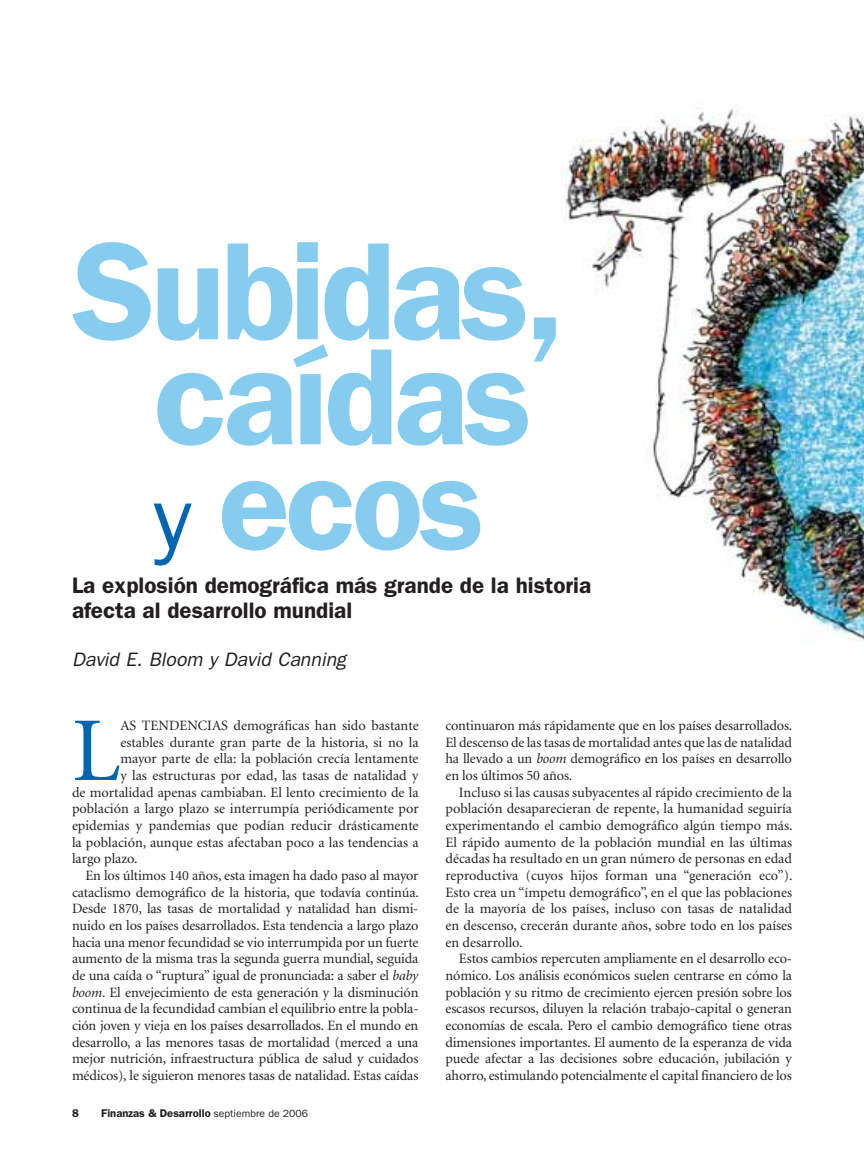
<style>
.page{position:relative;width:864px;height:1161px;background:#fff}
.page>*{position:absolute;margin:0;border:0;box-sizing:border-box;transform-origin:0 0}
.t1{font:600 139.5px "Franklin Gothic";letter-spacing:-.04em;color:#86ccee}
.t2{font:600 138px "Franklin Gothic";letter-spacing:-.035em;color:#86ccee}
.t3{font:600 132px "Franklin Gothic";color:#86ccee}
.t4{font:91.2px "Minion";color:#0066b3}
.t5{font:600 22.5px/25.5px "Franklin Gothic";color:#231f20}
.t6{font:italic 19.5px "Franklin Gothic";color:#231f20}
.t7{font:14.25px/16.6px "Minion";letter-spacing:-.01em;color:#231f20;text-align:justify}
.t8{font:600 11.25px "Franklin Gothic";color:#231f20}
.s1{font-weight:400;font-size:90px;color:#0066b3}
.s2{font-style:italic}
.s3{font-weight:400;font-size:10.5px}
</style>
<div class="page">
<img style="left:561px;top:108px;width:303px;height:534px">
<h1 class="t1" style="left:72px;top:244px;width:495px">Subidas,</h1>
<h2 class="t2" style="left:153px;top:350px;width:380px">caídas</h2>
<h3 class="t3" style="left:153px;top:459px;width:333px"><span class="s1">y</span> ecos</h3>
<h3 class="t5" style="left:72px;top:574px;width:521px">La explosión demográfica más grande de la historia afecta al desarrollo mundial</h3>
<h3 class="t6" style="left:72px;top:653px;width:275px">David E. Bloom y David Canning</h3>
<h3 class="t4" style="left:72px;top:715px;width:50px">L</h3>
<p class="t7" style="left:120px;top:718px;width:300px">AS TENDENCIAS demográficas han sido bastante</p>
<p class="t7" style="left:120px;top:735px;width:300px">estables durante gran parte de la historia, si no la</p>
<p class="t7" style="left:120px;top:752px;width:300px">mayor parte de ella: la población crecía lentamente</p>
<p class="t7" style="left:120px;top:768px;width:300px">y las estructuras por edad, las tasas de natalidad y</p>
<p class="t7" style="left:72px;top:785px;width:348px">de mortalidad apenas cambiaban. El lento crecimiento de la</p>
<p class="t7" style="left:72px;top:802px;width:348px">población a largo plazo se interrumpía periódicamente por</p>
<p class="t7" style="left:72px;top:818px;width:348px">epidemias y pandemias que podían reducir drásticamente</p>
<p class="t7" style="left:72px;top:835px;width:348px">la población, aunque estas afectaban poco a las tendencias a</p>
<p class="t7" style="left:72px;top:852px;width:67px">largo plazo.</p>
<p class="t7" style="left:86px;top:868px;width:335px">En los últimos 140 años, esta imagen ha dado paso al mayor</p>
<p class="t7" style="left:72px;top:885px;width:348px">cataclismo demográfico de la historia, que todavía continúa.</p>
<p class="t7" style="left:72px;top:902px;width:348px">Desde 1870, las tasas de mortalidad y natalidad han dismi-</p>
<p class="t7" style="left:72px;top:918px;width:348px">nuido en los países desarrollados. Esta tendencia a largo plazo</p>
<p class="t7" style="left:72px;top:935px;width:348px">hacia una menor fecundidad se vio interrumpida por un fuerte</p>
<p class="t7" style="left:72px;top:952px;width:348px">aumento de la misma tras la segunda guerra mundial, seguida</p>
<p class="t7" style="left:72px;top:968px;width:348px">de una caída o “ruptura” igual de pronunciada: a saber el <span class="s2">baby</span></p>
<p class="t7" style="left:72px;top:985px;width:348px"><span class="s2">boom</span>. El envejecimiento de esta generación y la disminución</p>
<p class="t7" style="left:72px;top:1002px;width:348px">continua de la fecundidad cambian el equilibrio entre la pobla-</p>
<p class="t7" style="left:72px;top:1018px;width:348px">ción joven y vieja en los países desarrollados. En el mundo en</p>
<p class="t7" style="left:72px;top:1035px;width:348px">desarrollo, a las menores tasas de mortalidad (merced a una</p>
<p class="t7" style="left:72px;top:1052px;width:348px">mejor nutrición, infraestructura pública de salud y cuidados</p>
<p class="t7" style="left:72px;top:1068px;width:348px">médicos), le siguieron menores tasas de natalidad. Estas caídas</p>
<p class="t8" style="left:72px;top:1109px;width:8px">8</p>
<p class="t8" style="left:101px;top:1109px;width:208px">Finanzas &amp; Desarrollo <span class="s3">septiembre de 2006</span></p>
<p class="t7" style="left:445px;top:718px;width:348px">continuaron más rápidamente que en los países desarrollados.<br>El descenso de las tasas de mortalidad antes que las de natalidad ha llevado a un <span class="s2">boom</span> demográfico en los países en desarrollo en los últimos 50 años.</p>
<p class="t7" style="left:445px;top:785px;width:349px;text-indent:14px">Incluso si las causas subyacentes al rápido crecimiento de la población desaparecieran de repente, la humanidad seguiría experimentando el cambio demográfico algún tiempo más.<br>El rápido aumento de la población mundial en las últimas décadas ha resultado en un gran número de personas en edad reproductiva (cuyos hijos forman una “generación eco”).<br>Esto crea un “ímpetu demográfico”, en el que las poblaciones de la mayoría de los países, incluso con tasas de natalidad en descenso, crecerán durante años, sobre todo en los países en desarrollo.</p>
<p class="t7" style="left:445px;top:952px;width:348px;text-indent:14px">Estos cambios repercuten ampliamente en el desarrollo eco&shy;nómico. Los análisis económicos suelen centrarse en cómo la población y su ritmo de crecimiento ejercen presión sobre los escasos recursos, diluyen la relación trabajo-capital o generan economías de escala. Pero el cambio demográfico tiene otras dimensiones importantes. El aumento de la esperanza de vida puede afectar a las decisiones sobre educación, jubilación y ahorro, estimulando potencialmente el capital financiero de los</p>
</div>
